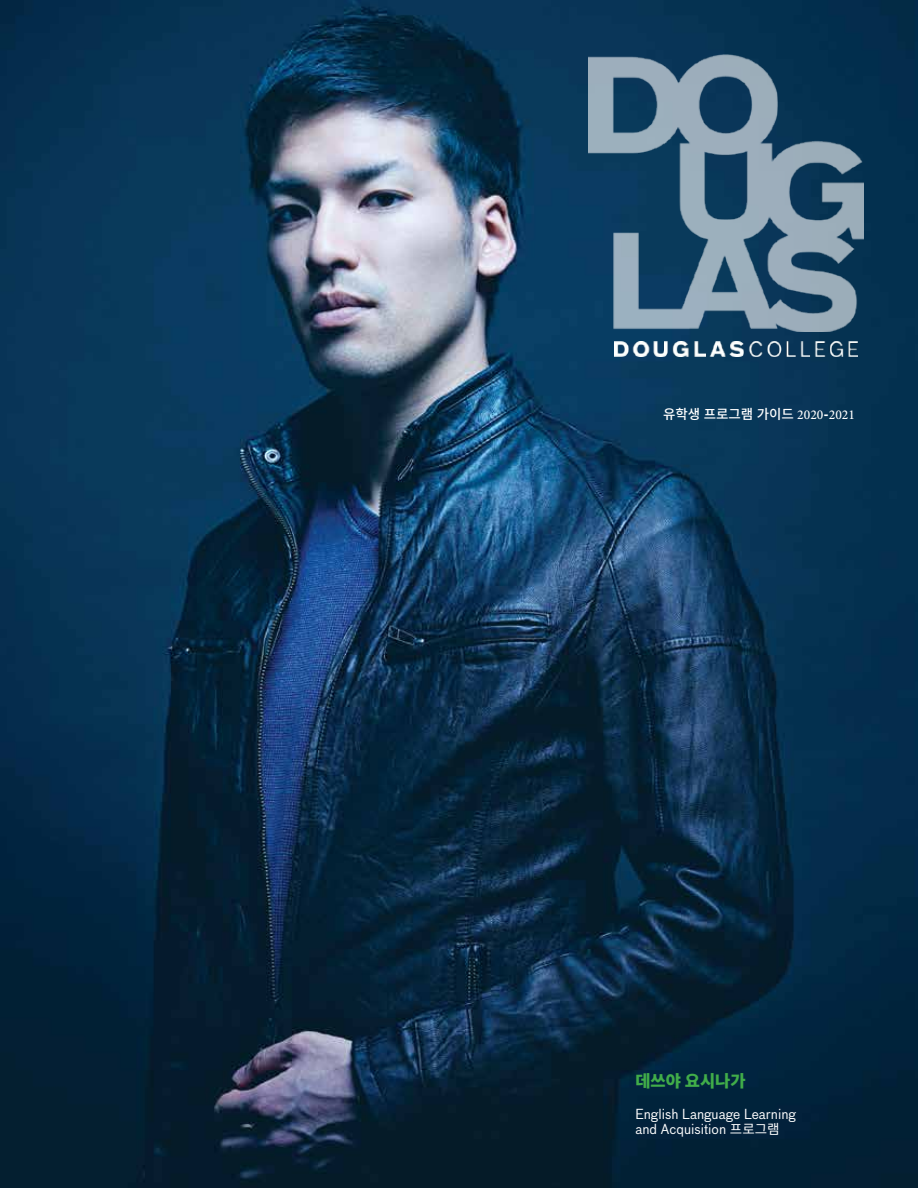
<style>
.page{position:relative;width:918px;height:1188px;background:#fff}
.page>*{position:absolute;margin:0;border:0;box-sizing:border-box;transform-origin:0 0}
.t1{font:900 16.5px "Noto Sans CJ Kkr";color:#41ad49}
.t2{font:13.5px/15.8px "Bau OT";color:#fff}
.t3{font:500 13.5px "Noto Sans CJ Kkr";color:#fff}
.s1{font-family:"Minion Pro"}
.s2{font-family:"Bau OT"}
.s3{font-family:"Noto Sans CJ Kkr"}
</style>
<div class="page">
<img style="left:0;top:0;width:918px;height:1188px">
<img style="left:615px;top:341px;width:242px;height:16px">
<img style="left:589px;top:54px;width:275px;height:277px">
<p class="t3" style="left:663px;top:407px;width:193px">유학생 프로그램 가이드 <span class="s1">2020</span><span class="s2">-</span><span class="s1">2021</span></p>
<p class="t1" style="left:635px;top:1072px;width:112px">데쓰야 요시나가</p>
<p class="t2" style="left:635px;top:1106px;width:162px">English Language Learning and Acquisition <span class="s3">프로그램</span></p>
</div>
